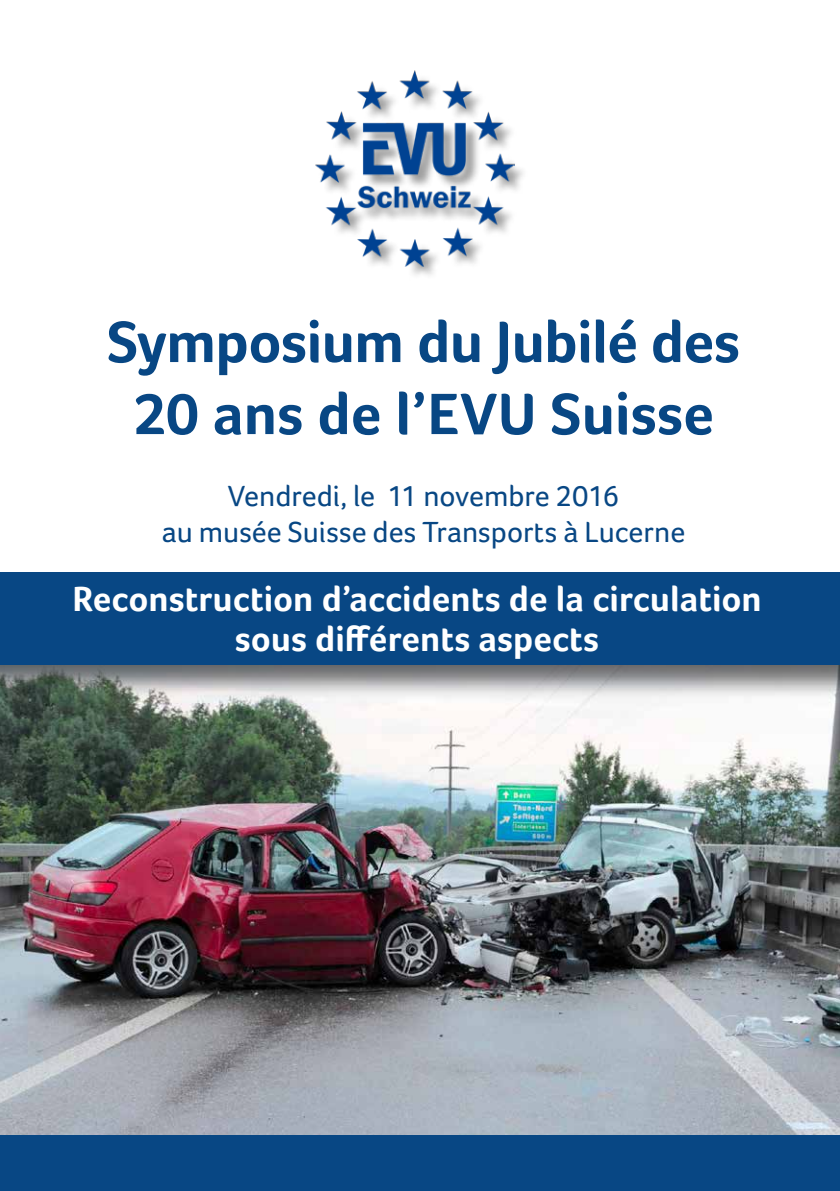
<style>
.page{position:relative;width:840px;height:1191px;background:#fff}
.page>*{position:absolute;margin:0;border:0;box-sizing:border-box;transform-origin:0 0}
.t1{font:700 60px/72px "Foco";letter-spacing:-.01em;color:#084784;text-align:center}
.t2{font:700 36px/40px "Foco";color:#fff;text-align:center}
.t3{font:30px/36px "Foco";letter-spacing:-.005em;color:#084784;text-align:center}
</style>
<div class="page">
<img style="left:0;top:699px;width:839px;height:436px">
<div style="left:0;top:593px;width:839px;height:106px;background:#000;opacity:.58"></div>
<div style="left:0;top:573px;width:839px;height:92px;background:#084784"></div>
<img style="left:315px;top:71px;width:199px;height:195px">
<div style="left:0;top:1135px;width:839px;height:56px;background:#084784"></div>
<h1 class="t1" style="left:107px;top:305px;width:634px">Symposium du Jubilé des<br>20 ans de l’EVU Suisse</h1>
<p class="t3" style="left:162px;top:478px;width:524px">Vendredi, le 11 novembre 2016<br>au musée Suisse des Transports à Lucerne</p>
<p class="t2" style="left:72px;top:578px;width:690px">Reconstruction d’accidents de la circulation sous différents aspects</p>
</div>
